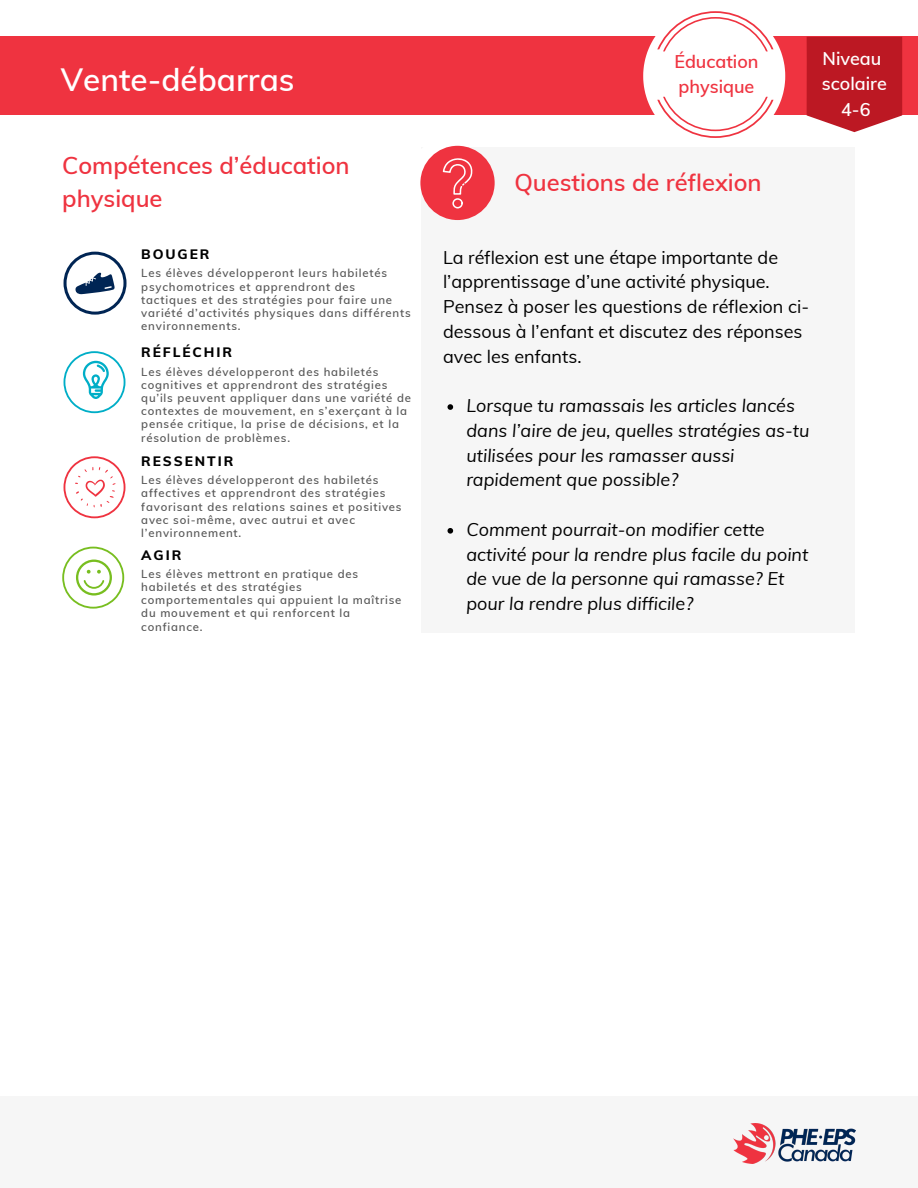
<style>
.page{position:relative;width:918px;height:1188px;background:#fff}
.page>*{position:absolute;margin:0;border:0;box-sizing:border-box;transform-origin:0 0}
.t1{font:600 31.5px "Muli";color:#fff}
.t2{font:600 23.7px/32.7px "Muli";color:#ef3340}
.t3{font:italic 18px/24.8px "Muli";color:#000}
.t4{font:18px/24.8px "Muli";color:#000}
.t5{font:600 18px/24.8px "Muli";color:#fff}
.t6{font:600 18px/25px "Muli";color:#ef3340}
.t7{font:800 13.65px "Muli";letter-spacing:.14em;color:#000}
.t8{font:600 11.4px/13.2px "Muli";letter-spacing:.07em;color:#545454}
</style>
<div class="page">
<div style="left:0;top:1096px;width:918px;height:92px;background:#f6f6f6"></div>
<img style="left:734px;top:1123px;width:121px;height:41px">
<div style="left:422px;top:147px;width:433px;height:485px;background:#f6f6f6"></div>
<div style="left:420px;top:146px;width:75px;height:74px;background:#ef3340;border-radius:50%"></div>
<svg style="left:420px;top:145px;width:53px;height:64px"></svg>
<svg style="left:448px;top:404px;width:5px;height:6px"></svg>
<svg style="left:448px;top:528px;width:5px;height:6px"></svg>
<svg style="left:64px;top:456px;width:61px;height:62px"></svg>
<svg style="left:62px;top:547px;width:62px;height:62px"></svg>
<svg style="left:64px;top:351px;width:61px;height:62px"></svg>
<svg style="left:64px;top:252px;width:63px;height:63px"></svg>
<div style="left:0;top:37px;width:918px;height:78px;background:#ef3340"></div>
<svg style="left:643px;top:11px;width:142px;height:127px"></svg>
<svg style="left:807px;top:37px;width:95px;height:95px;background:#c12b35"></svg>
<h1 class="t1" style="left:61px;top:59px;width:235px">Vente-débarras</h1>
<h2 class="t2" style="left:62px;top:149px;width:289px">Compétences d’éducation physique</h2>
<p class="t7" style="left:141px;top:246px;width:70px">BOUGER</p>
<p class="t8" style="left:141px;top:267px;width:271px">Les élèves développeront leurs habiletés psychomotrices et apprendront des tactiques et des stratégies pour faire une variété d’activités physiques dans différents environnements.</p>
<p class="t7" style="left:141px;top:344px;width:92px">RÉFLÉCHIR</p>
<p class="t8" style="left:141px;top:365px;width:271px">Les élèves développeront des habiletés cognitives et apprendront des stratégies qu’ils peuvent appliquer dans une variété de contextes de mouvement, en s’exerçant à la pensée critique, la prise de décisions, et la résolution de problèmes.</p>
<p class="t7" style="left:141px;top:452px;width:94px">RESSENTIR</p>
<p class="t8" style="left:141px;top:473px;width:262px">Les élèves développeront des habiletés affectives et apprendront des stratégies favorisant des relations saines et positives avec soi-même, avec autrui et avec l’environnement.</p>
<p class="t7" style="left:141px;top:546px;width:42px">AGIR</p>
<p class="t8" style="left:141px;top:567px;width:262px">Les élèves mettront en pratique des habiletés et des stratégies comportementales qui appuient la maîtrise du mouvement et qui renforcent la confiance.</p>
<h3 class="t6" style="left:674px;top:49px;width:86px">Éducation physique</h3>
<h3 class="t5" style="left:822px;top:46px;width:66px">Niveau scolaire</h3>
<h3 class="t5" style="left:841px;top:97px;width:31px">4-6</h3>
<h2 class="t2" style="left:514px;top:166px;width:249px">Questions de réflexion</h2>
<h3 class="t4" style="left:443px;top:244px;width:368px">La réflexion est une étape importante de l’apprentissage d’une activité physique.<br>Pensez à poser les questions de réflexion ci&shy;dessous à l’enfant et discutez des réponses avec les enfants.</h3>
<h3 class="t3" style="left:466px;top:393px;width:345px">Lorsque tu ramassais les articles lancés dans l’aire de jeu, quelles stratégies as-tu utilisées pour les ramasser aussi rapidement que possible?</h3>
<h3 class="t3" style="left:466px;top:517px;width:344px">Comment pourrait-on modifier cette activité pour la rendre plus facile du point de vue de la personne qui ramasse? Et pour la rendre plus difficile?</h3>
</div>
